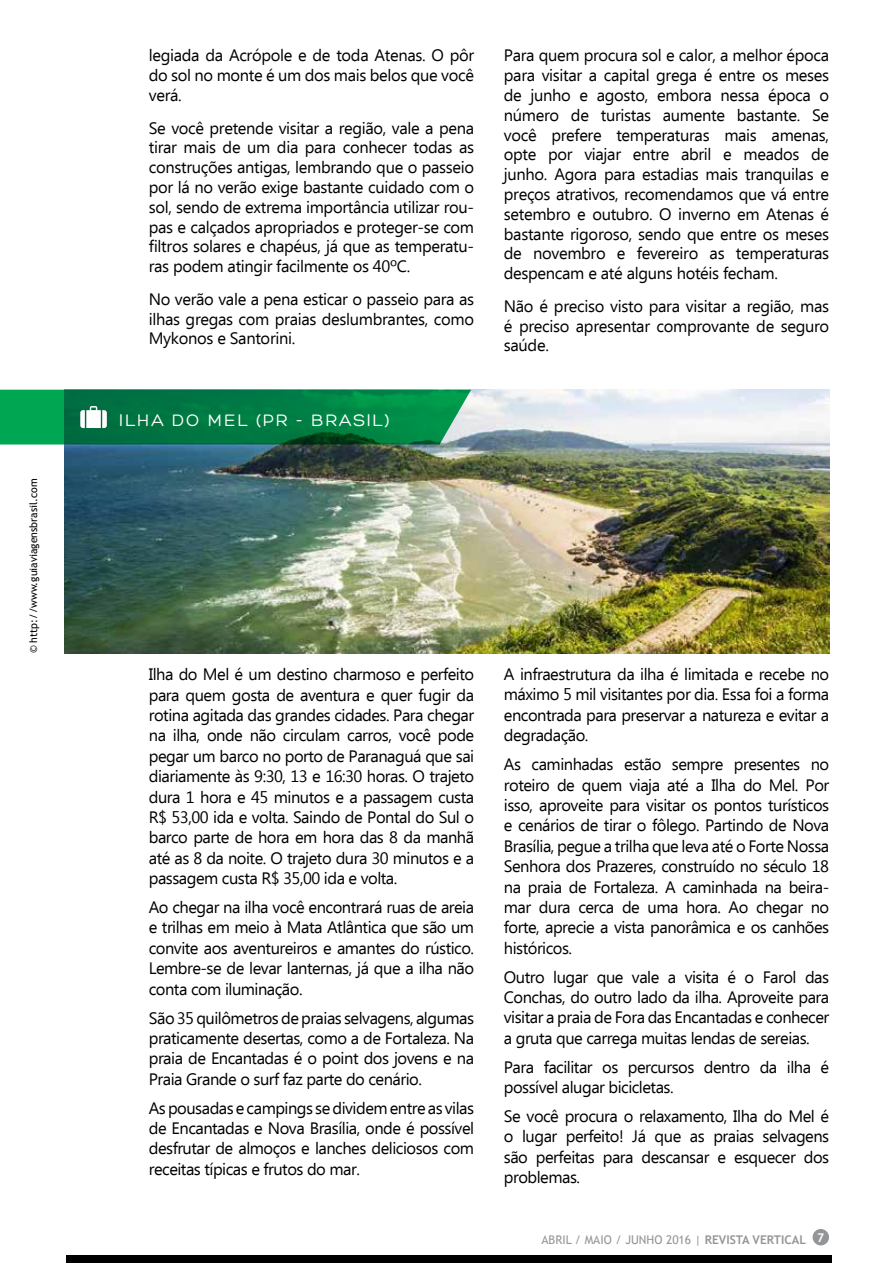
<style>
.page{position:relative;width:893px;height:1263px;background:#fff}
.page>*{position:absolute;margin:0;border:0;box-sizing:border-box;transform-origin:0 0}
.t1{font:18px "Hero";letter-spacing:.1em;color:#fff}
.t2{font:16.5px/20.4px "Ebrima";letter-spacing:-.03em;color:#000;text-align:justify}
.t3{font:12px "Trebuchet MS";color:#939598}
.t4{font:10.5px "Trebuchet MS";color:#000}
.s1{font-weight:700}
</style>
<div class="page">
<div style="left:813px;top:1229px;width:16px;height:16px;background:#939598;border-radius:50%"></div>
<img style="left:64px;top:390px;width:765px;height:263px">
<svg style="left:0;top:390px;width:471px;height:54px;background:#0b864d"></svg>
<div style="left:66px;top:1256px;width:765px;height:7px;background:#000"></div>
<p class="t4" style="left:27px;top:653px;width:176px;rotate:-90deg">© http://www.guiaviagensbrasil.com</p>
<p class="t2" style="left:149px;top:47px;width:327px;line-height:19.8px">legiada da Acrópole e de toda Atenas. O pôr do sol no monte é um dos mais belos que você verá.</p>
<p class="t2" style="left:149px;top:119px;width:327px;line-height:19.8px">Se você pretende visitar a região, vale a pena tirar mais de um dia para conhecer todas as construções antigas, lembrando que o passeio por lá no verão exige bastante cuidado com o sol, sendo de extrema importância utilizar rou&shy;pas e calçados apropriados e proteger-se com filtros solares e chapéus, já que as temperatu&shy;ras podem atingir facilmente os 40ºC.</p>
<p class="t2" style="left:149px;top:290px;width:327px;line-height:19.8px">No verão vale a pena esticar o passeio para as ilhas gregas com praias deslumbrantes, como Mykonos e Santorini.</p>
<p class="t1" style="left:119px;top:410px;width:272px">ILHA DO MEL (PR - BRASIL)</p>
<p class="t2" style="left:504px;top:47px;width:327px;line-height:19.8px">Para quem procura sol e calor, a melhor época para visitar a capital grega é entre os meses de junho e agosto, embora nessa época o número de turistas aumente bastante. Se você prefere temperaturas mais amenas, opte por viajar entre abril e meados de junho. Agora para estadias mais tranquilas e preços atrativos, recomendamos que vá entre setembro e outubro. O inverno em Atenas é bastante rigoroso, sendo que entre os meses de novembro e fevereiro as temperaturas despencam e até alguns hotéis fecham.</p>
<p class="t2" style="left:504px;top:297px;width:327px;line-height:19.8px">Não é preciso visto para visitar a região, mas é preciso apresentar comprovante de seguro saúde.</p>
<p class="t2" style="left:149px;top:665px;width:327px">Ilha do Mel é um destino charmoso e perfeito para quem gosta de aventura e quer fugir da rotina agitada das grandes cidades. Para chegar na ilha, onde não circulam carros, você pode pegar um barco no porto de Paranaguá que sai diariamente às 9:30, 13 e 16:30 horas. O trajeto dura 1 hora e 45 minutos e a passagem custa R$ 53,00 ida e volta. Saindo de Pontal do Sul o barco parte de hora em hora das 8 da manhã até as 8 da noite. O trajeto dura 30 minutos e a passagem custa R$ 35,00 ida e volta.</p>
<p class="t2" style="left:149px;top:898px;width:327px">Ao chegar na ilha você encontrará ruas de areia e trilhas em meio à Mata Atlântica que são um convite aos aventureiros e amantes do rústico.<br>Lembre-se de levar lanternas, já que a ilha não conta com iluminação.</p>
<p class="t2" style="left:149px;top:1008px;width:327px">São 35 quilômetros de praias selvagens, algumas praticamente desertas, como a de Fortaleza. Na praia de Encantadas é o point dos jovens e na Praia Grande o surf faz parte do cenário.</p>
<p class="t2" style="left:149px;top:1099px;width:327px">As pousadas e campings se dividem entre as vilas de Encantadas e Nova Brasília, onde é possível desfrutar de almoços e lanches deliciosos com receitas típicas e frutos do mar.</p>
<p class="t2" style="left:504px;top:665px;width:327px">A infraestrutura da ilha é limitada e recebe no máximo 5 mil visitantes por dia. Essa foi a forma encontrada para preservar a natureza e evitar a degradação.</p>
<p class="t2" style="left:504px;top:755px;width:327px">As caminhadas estão sempre presentes no roteiro de quem viaja até a Ilha do Mel. Por isso, aproveite para visitar os pontos turísticos e cenários de tirar o fôlego. Partindo de Nova Brasília, pegue a trilha que leva até o Forte Nossa Senhora dos Prazeres, construído no século 18 na praia de Fortaleza. A caminhada na beira&shy;mar dura cerca de uma hora. Ao chegar no forte, aprecie a vista panorâmica e os canhões históricos.</p>
<p class="t2" style="left:504px;top:968px;width:327px">Outro lugar que vale a visita é o Farol das Conchas, do outro lado da ilha. Aproveite para visitar a praia de Fora das Encantadas e conhecer a gruta que carrega muitas lendas de sereias.</p>
<p class="t2" style="left:504px;top:1058px;width:327px">Para facilitar os percursos dentro da ilha é possível alugar bicicletas.</p>
<p class="t2" style="left:504px;top:1107px;width:327px">Se você procura o relaxamento, Ilha do Mel é o lugar perfeito! Já que as praias selvagens são perfeitas para descansar e esquecer dos problemas.</p>
<p class="t3" style="left:541px;top:1232px;width:284px">ABRIL / MAIO / JUNHO 2016 | <span class="s1">REVISTA VERTICAL</span> <sup>7</sup></p>
</div>
